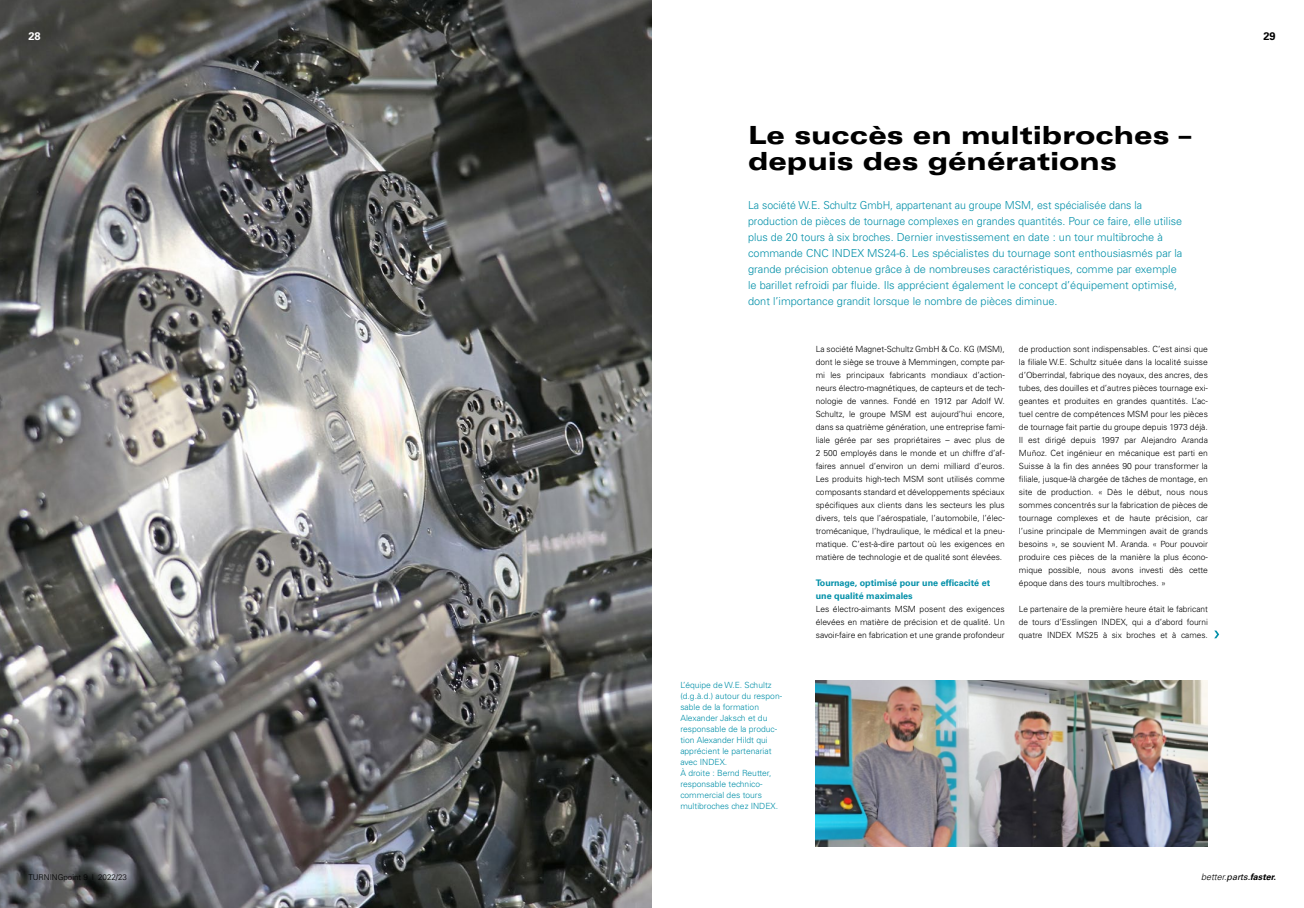
<style>
.page{position:relative;width:1304px;height:908px;background:#fff}
.page>*{position:absolute;margin:0;border:0;box-sizing:border-box;transform-origin:0 0}
.t1{font:900 expanded 25px/26px "Univers";color:#000}
.t2{font:300 11px/16px "Univers";color:#008fa8;scale:.96 1}
.t3{font:700 11px "Univers";color:#000}
.t4{font:700 11px "Univers";color:#fff}
.t5{font:700 9px/13px "Univers";color:#008fa8}
.t6{font:italic 300 9px "Univers";color:#000}
.t7{font:300 8.5px/13px "Univers";color:#000;text-align:justify}
.t8{font:300 8.5px/11px "Univers";color:#008fa8}
.t9{font:300 8px "Univers";color:#000}
.s1{font-weight:400}
.s2{font-weight:700}
</style>
<div class="page">
<img style="left:0;top:0;width:652px;height:907px">
<img style="left:816px;top:680px;width:392px;height:166px">
<svg style="left:1214px;top:630px;width:5px;height:8px"></svg>
<p class="t4" style="left:28px;top:29px;width:14px">28</p>
<p class="t9" style="left:28px;top:872px;width:100px">TURNINGpoint 9 I 2022/23</p>
<h1 class="t1" style="left:748px;top:122px;width:445px">Le succès en multibroches – depuis des générations</h1>
<p class="t2" style="left:748px;top:197px;width:454px">La société W.E. Schultz GmbH, appartenant au groupe MSM, est spécialisée dans la production de pièces de tournage complexes en grandes quantités. Pour ce faire, elle utilise plus de 20 tours à six broches. Dernier investissement en date : un tour multibroche à commande CNC INDEX MS24-6. Les spécialistes du tournage sont enthousiasmés par la grande précision obtenue grâce à de nombreuses caractéristiques, comme par exemple le barillet refroidi par fluide. Ils apprécient également le concept d’équipement optimisé, dont l’importance grandit lorsque le nombre de pièces diminue.</p>
<p class="t8" style="left:680px;top:679px;width:103px">L’équipe de W.E. Schultz (d.g.à.d.) autour du respon&shy;sable de la formation<br>Alexander Jaksch et du responsable de la produc&shy;tion Alexander Hildt qui apprécient le partenariat avec INDEX.<br>À droite : Bernd Reutter, responsable technico&shy;commercial des tours multibroches chez INDEX.</p>
<p class="t7" style="left:816px;top:342px;width:190px">La société Magnet-Schultz GmbH &amp; Co. KG (MSM), dont le siège se trouve à Memmingen, compte par&shy;mi les principaux fabricants mondiaux d’action&shy;neurs électro-magnétiques, de capteurs et de tech&shy;nologie de vannes. Fondé en 1912 par Adolf W.<br>Schultz, le groupe MSM est aujourd’hui encore, dans sa quatrième génération, une entreprise fami&shy;liale gérée par ses propriétaires – avec plus de 2 500 employés dans le monde et un chiffre d’af&shy;faires annuel d’environ un demi milliard d’euros.<br>Les produits high-tech MSM sont utilisés comme composants standard et développements spéciaux spécifiques aux clients dans les secteurs les plus divers, tels que l’aérospatiale, l’automobile, l’élec&shy;tromécanique, l’hydraulique, le médical et la pneu&shy;matique. C’est-à-dire partout où les exigences en matière de technologie et de qualité sont élevées.</p>
<p class="t5" style="left:816px;top:576px;width:176px">Tournage, optimisé pour une efficacité et une qualité maximales</p>
<p class="t7" style="left:816px;top:602px;width:190px">Les électro-aimants MSM posent des exigences élevées en matière de précision et de qualité. Un savoir-faire en fabrication et une grande profondeur</p>
<p class="t7" style="left:1019px;top:342px;width:190px">de production sont indispensables. C’est ainsi que la filiale W.E. Schultz située dans la localité suisse d’Oberrindal, fabrique des noyaux, des ancres, des tubes, des douilles et d’autres pièces tournage exi&shy;geantes et produites en grandes quantités. L’ac&shy;tuel centre de compétences MSM pour les pièces de tournage fait partie du groupe depuis 1973 déjà.<br>Il est dirigé depuis 1997 par Alejandro Aranda Muñoz. Cet ingénieur en mécanique est parti en Suisse à la fin des années 90 pour transformer la filiale, jusque-là chargée de tâches de montage, en site de production. « Dès le début, nous nous sommes concentrés sur la fabrication de pièces de tournage complexes et de haute précision, car l’usine principale de Memmingen avait de grands besoins », se souvient M. Aranda. « Pour pouvoir produire ces pièces de la manière la plus écono&shy;mique possible, nous avons investi dès cette époque dans des tours multibroches. »</p>
<p class="t7" style="left:1019px;top:602px;width:190px">Le partenaire de la première heure était le fabricant de tours d’Esslingen INDEX, qui a d’abord fourni quatre INDEX MS25 à six broches et à cames.</p>
<p class="t3" style="left:1263px;top:29px;width:14px">29</p>
<p class="t6" style="left:1201px;top:871px;width:76px">better.<span class="s1">parts.</span><span class="s2">faster.</span></p>
</div>
